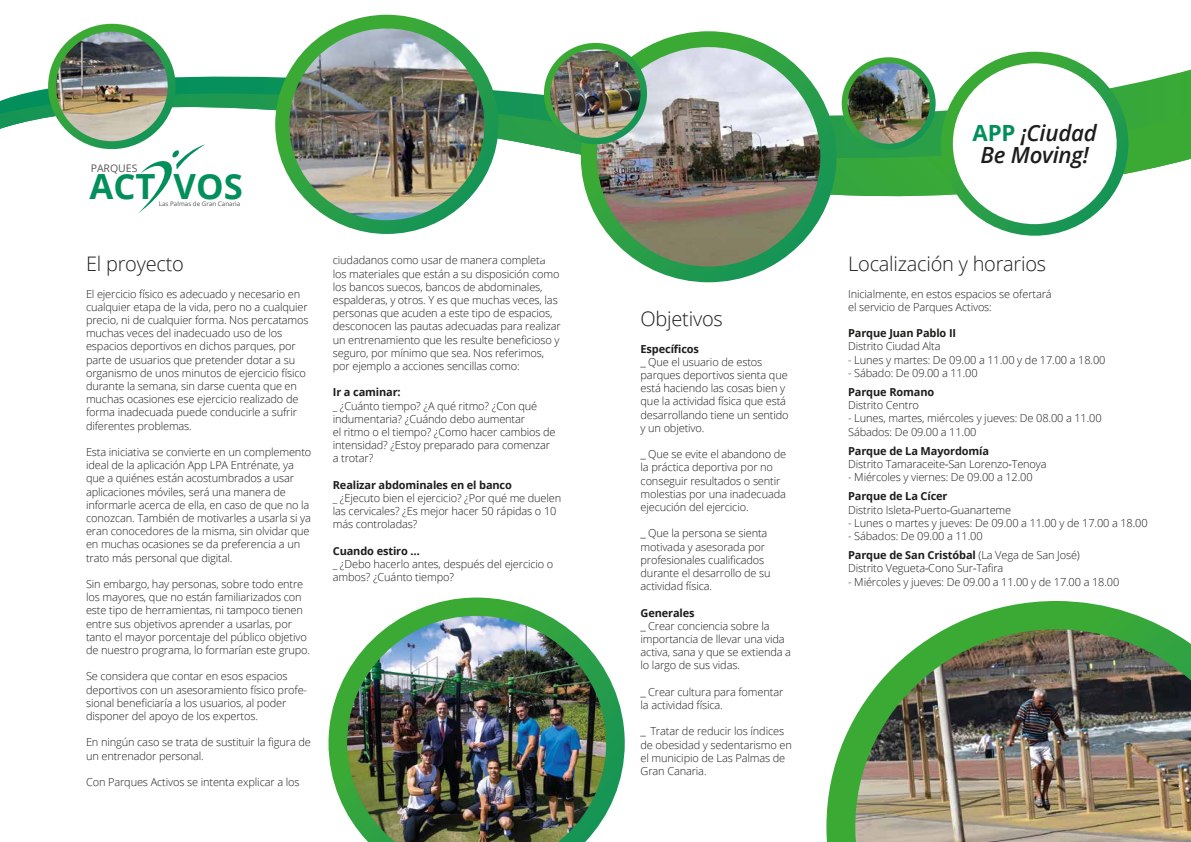
<style>
.page{position:relative;width:1191px;height:842px;background:#fff}
.page>*{position:absolute;margin:0;border:0;box-sizing:border-box;transform-origin:0 0}
.t1{font:700 34.7px "Open Sans";color:#028f5c}
.t2{font:italic 600 22.3px/22.3px "Open Sans";letter-spacing:-.01em;color:#1d1d1b;text-align:center}
.t3{font:300 20px "Open Sans";letter-spacing:-.01em;color:#1d1d1b}
.t4{font:300 11px/13.2px "Open Sans";letter-spacing:-.01em;color:#1d1d1b}
.t5{font:700 11px "Open Sans";letter-spacing:-.01em;color:#1d1d1b}
.t6{font:10.5px "Open Sans";color:#575756}
.t7{font:6.3px "Open Sans";color:#575756}
.s1{font-weight:700}
.s2{font-family:"Myriad Pro";font-weight:400}
.s3{font-weight:700;font-style:normal;color:#028f5c}
</style>
<div class="page">
<svg style="left:0;top:69px;width:1191px;height:128px"></svg>
<svg style="left:275px;top:15px;width:223px;height:219px"></svg>
<img style="left:289px;top:29px;width:195px;height:191px">
<svg style="left:581px;top:31px;width:255px;height:251px"></svg>
<img style="left:597px;top:47px;width:223px;height:219px">
<svg style="left:48px;top:24px;width:157px;height:189px"></svg>
<img style="left:56px;top:32px;width:112px;height:109px">
<svg style="left:544px;top:43px;width:103px;height:101px"></svg>
<img style="left:550px;top:49px;width:90px;height:89px">
<svg style="left:841px;top:57px;width:94px;height:93px"></svg>
<img style="left:847px;top:63px;width:82px;height:81px">
<svg style="left:826px;top:601px;width:341px;height:241px"></svg>
<img style="left:855px;top:629px;width:336px;height:213px">
<svg style="left:941px;top:52px;width:187px;height:184px"></svg>
<div style="left:953px;top:63px;width:163px;height:161px;background:#fff;border-radius:50%"></div>
<svg style="left:328px;top:597px;width:297px;height:217px"></svg>
<img style="left:347px;top:616px;width:259px;height:226px">
<p class="t6" style="left:91px;top:161px;width:48px">PARQUES</p>
<h1 class="t1" style="left:89px;top:162px;width:155px">ACT VOS</h1>
<p class="t7" style="left:159px;top:199px;width:83px">Las Palmas de Gran Canaria</p>
<h3 class="t3" style="left:86px;top:250px;width:99px">El proyecto</h3>
<p class="t4" style="left:86px;top:287px;width:224px">El ejercicio físico es adecuado y necesario en cualquier etapa de la vida, pero no a cualquier precio, ni de cualquier forma. Nos percatamos muchas veces del inadecuado uso de los espacios deportivos en dichos parques, por parte de usuarios que pretender dotar a su organismo de unos minutos de ejercicio físico durante la semana, sin darse cuenta que en muchas ocasiones ese ejercicio realizado de forma inadecuada puede conducirle a sufrir diferentes problemas.</p>
<p class="t4" style="left:86px;top:445px;width:227px">Esta iniciativa se convierte en un complemento ideal de la aplicación App LPA Entrénate, ya que a quiénes están acostumbrados a usar aplicaciones móviles, será una manera de informarle acerca de ella, en caso de que no la conozcan. También de motivarles a usarla si ya eran conocedores de la misma, sin olvidar que en muchas ocasiones se da preferencia a un trato más personal que digital.</p>
<p class="t4" style="left:86px;top:577px;width:226px">Sin embargo, hay personas, sobre todo entre los mayores, que no están familiarizados con este tipo de herramientas, ni tampoco tienen entre sus objetivos aprender a usarlas, por tanto el mayor porcentaje del público objetivo de nuestro programa, lo formarían este grupo.</p>
<p class="t4" style="left:86px;top:670px;width:223px">Se considera que contar en esos espacios deportivos con un asesoramiento físico profe&shy;sional beneficiaría a los usuarios, al poder disponer del apoyo de los expertos.</p>
<p class="t4" style="left:86px;top:736px;width:226px">En ningún caso se trata de sustituir la figura de un entrenador personal.</p>
<p class="t4" style="left:86px;top:775px;width:215px">Con Parques Activos se intenta explicar a los</p>
<p class="t4" style="left:333px;top:253px;width:229px">ciudadanos como usar de manera completa los materiales que están a su disposición como los bancos suecos, bancos de abdominales, espalderas, y otros. Y es que muchas veces, las personas que acuden a este tipo de espacios, desconocen las pautas adecuadas para realizar un entrenamiento que les resulte beneficioso y seguro, por mínimo que sea. Nos referimos, por ejemplo a acciones sencillas como:</p>
<p class="t5" style="left:333px;top:385px;width:69px">Ir a caminar:</p>
<p class="t4" style="left:333px;top:399px;width:224px">_ ¿Cuánto tiempo? ¿A qué ritmo? ¿Con qué indumentaria? ¿Cuándo debo aumentar<br>el ritmo o el tiempo? ¿Como hacer cambios de intensidad? ¿Estoy preparado para comenzar a trotar?</p>
<p class="t5" style="left:333px;top:477px;width:181px">Realizar abdominales en el banco</p>
<p class="t4" style="left:333px;top:491px;width:230px">_ ¿Ejecuto bien el ejercicio? ¿Por qué me duelen las cervicales? ¿Es mejor hacer 50 rápidas o 10 más controladas?</p>
<p class="t5" style="left:333px;top:543px;width:89px">Cuando estiro …</p>
<p class="t4" style="left:333px;top:557px;width:222px">_ ¿Debo hacerlo antes, después del ejercicio o ambos? ¿Cuánto tiempo?</p>
<h3 class="t3" style="left:640px;top:305px;width:84px">Objetivos</h3>
<p class="t4" style="left:640px;top:342px;width:150px"><span class="s1">Específicos<br></span><span class="s2">_</span> Que el usuario de estos parques deportivos sienta que está haciendo las cosas bien y que la actividad física que está desarrollando tiene un sentido y un objetivo.</p>
<p class="t4" style="left:640px;top:447px;width:147px"><span class="s2">_</span> Que se evite el abandono de la práctica deportiva por no conseguir resultados o sentir molestias por una inadecuada ejecución del ejercicio.</p>
<p class="t4" style="left:640px;top:526px;width:132px"><span class="s2">_</span> Que la persona se sienta motivada y asesorada por profesionales cualificados durante el desarrollo de su actividad física.</p>
<p class="t4" style="left:640px;top:606px;width:152px"><span class="s1">Generales<br></span><span class="s2">_</span> Crear conciencia sobre la importancia de llevar una vida activa, sana y que se extienda a lo largo de sus vidas.</p>
<p class="t4" style="left:640px;top:685px;width:144px"><span class="s2">_</span> Crear cultura para fomentar la actividad física.</p>
<p class="t4" style="left:640px;top:724px;width:153px"><span class="s2">_</span> Tratar de reducir los índices de obesidad y sedentarismo en el municipio de Las Palmas de<br>Gran Canaria.</p>
<h2 class="t2" style="left:972px;top:121px;width:126px"><span class="s3">APP</span> ¡Ciudad<br>Be Moving!</h2>
<h3 class="t3" style="left:848px;top:250px;width:200px">Localización y horarios</h3>
<p class="t4" style="left:848px;top:287px;width:205px">Inicialmente, en estos espacios se ofertará el servicio de Parques Activos:</p>
<p class="t5" style="left:848px;top:325px;width:110px">Parque Juan Pablo II</p>
<p class="t4" style="left:848px;top:340px;width:94px">Distrito Ciudad Alta</p>
<p class="t4" style="left:848px;top:353px;width:259px">- Lunes y martes: De 09.00 a 11.00 y de 17.00 a 18.00</p>
<p class="t4" style="left:848px;top:366px;width:131px">- Sábado: De 09.00 a 11.00</p>
<p class="t5" style="left:848px;top:384px;width:88px">Parque Romano</p>
<p class="t4" style="left:848px;top:398px;width:72px">Distrito Centro</p>
<p class="t4" style="left:848px;top:412px;width:255px">- Lunes, martes, miércoles y jueves: De 08.00 a 11.00<br>Sábados: De 09.00 a 11.00</p>
<p class="t4" style="left:848px;top:444px;width:200px"><span class="s1">Parque de La Mayordomía<br></span>Distrito Tamaraceite<span class="s2">‐</span>San Lorenzo<span class="s2">‐</span>Tenoya</p>
<p class="t4" style="left:848px;top:470px;width:186px">- Miércoles y viernes: De 09.00 a 12.00</p>
<p class="t4" style="left:848px;top:490px;width:164px"><span class="s1">Parque de La Cícer<br></span>Distrito Isleta<span class="s2">‐</span>Puerto<span class="s2">‐</span>Guanarteme</p>
<p class="t4" style="left:848px;top:516px;width:301px">- Lunes o martes y jueves: De 09.00 a 11.00 y de 17.00 a 18.00</p>
<p class="t4" style="left:848px;top:526px;width:233px;line-height:19.2px">- Sábados: De 09.00 a 11.00<br><span class="s1">Parque de San Cristóbal</span> (La Vega de San José)</p>
<p class="t4" style="left:848px;top:561px;width:157px">Distrito Vegueta<span class="s2">‐</span>Cono Sur<span class="s2">‐</span>Tafira</p>
<p class="t4" style="left:848px;top:575px;width:273px">- Miércoles y jueves: De 09.00 a 11.00 y de 17.00 a 18.00</p>
</div>
